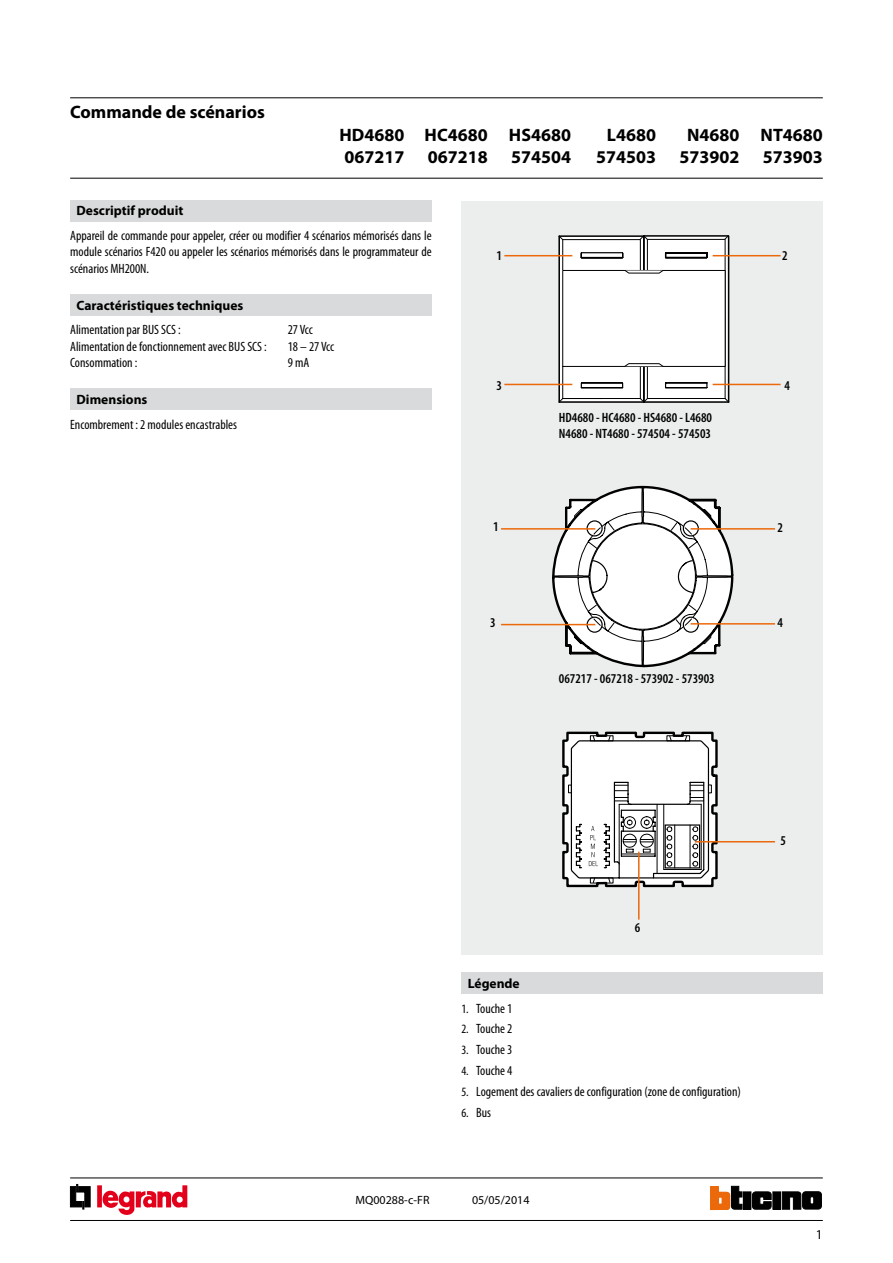
<style>
.page{position:relative;width:893px;height:1263px;background:#fff}
.page>*{position:absolute;margin:0;border:0;box-sizing:border-box;transform-origin:0 0}
.t1{font:700 18px/21.9px "Myriad Pro";color:#000}
.t2{font:condensed 13.5px/16.5px "Myriad Pro";color:#000;text-align:justify}
.t3{font:600 condensed 13.5px/16.2px "Myriad Pro";color:#000}
.t4{font:700 13.5px "Myriad Pro";color:#000}
.t5{font:13.5px "Myriad Pro";color:#000}
.t6{font:12px "Myriad Pro";color:#000}
.s1{font-size:12.75px}
</style>
<div class="page">
<hr style="left:70px;top:97px;width:753px;height:1px;background:#000">
<hr style="left:70px;top:178px;width:753px;height:1px;background:#000">
<hr style="left:70px;top:1220px;width:753px;height:1px;background:#000">
<hr style="left:70px;top:1177px;width:753px;height:1px;background:#000">
<div style="left:97px;top:1185px;width:5px;height:22px;background:#e2001a"></div>
<svg style="left:102px;top:1185px;width:85px;height:30px"></svg>
<svg style="left:70px;top:1184px;width:21px;height:25px"></svg>
<div style="left:743px;top:1192px;width:8px;height:17px;background:#000"></div>
<div style="left:773px;top:1192px;width:7px;height:17px;background:#000"></div>
<svg style="left:782px;top:1192px;width:39px;height:17px"></svg>
<svg style="left:710px;top:1186px;width:32px;height:24px"></svg>
<svg style="left:752px;top:1192px;width:19px;height:17px"></svg>
<div style="left:461px;top:201px;width:362px;height:754px;background:#eceded"></div>
<div style="left:559px;top:236px;width:169px;height:166px;background:#fff"></div>
<hr style="left:648px;top:239px;width:77px;height:1px;background:#000">
<hr style="left:644px;top:235px;width:84px;height:2px;background:#000">
<hr style="left:725px;top:319px;width:1px;height:79px;background:#000">
<hr style="left:648px;top:398px;width:77px;height:1px;background:#000">
<hr style="left:647px;top:319px;width:1px;height:79px;background:#000">
<hr style="left:647px;top:240px;width:1px;height:79px;background:#000">
<hr style="left:725px;top:240px;width:1px;height:79px;background:#000">
<hr style="left:728px;top:236px;width:1px;height:166px;background:#000">
<hr style="left:644px;top:401px;width:85px;height:2px;background:#000">
<hr style="left:563px;top:239px;width:77px;height:1px;background:#000">
<svg style="left:639px;top:235px;width:9px;height:5px"></svg>
<hr style="left:559px;top:235px;width:84px;height:2px;background:#000">
<hr style="left:640px;top:319px;width:1px;height:79px;background:#000">
<hr style="left:563px;top:398px;width:77px;height:1px;background:#000">
<hr style="left:562px;top:319px;width:1px;height:79px;background:#000">
<hr style="left:562px;top:240px;width:1px;height:79px;background:#000">
<hr style="left:640px;top:240px;width:1px;height:79px;background:#000">
<hr style="left:643px;top:236px;width:2px;height:166px;background:#000">
<svg style="left:640px;top:398px;width:8px;height:5px"></svg>
<hr style="left:559px;top:401px;width:85px;height:2px;background:#000">
<svg style="left:558px;top:398px;width:5px;height:5px"></svg>
<hr style="left:558px;top:236px;width:2px;height:166px;background:#000">
<svg style="left:580px;top:251px;width:128px;height:138px"></svg>
<hr style="left:713px;top:255px;width:68px;height:1px;background:#eb690b">
<hr style="left:713px;top:384px;width:68px;height:1px;background:#eb690b">
<hr style="left:504px;top:255px;width:68px;height:1px;background:#eb690b">
<hr style="left:504px;top:384px;width:68px;height:1px;background:#eb690b">
<svg style="left:551px;top:485px;width:183px;height:183px"></svg>
<svg style="left:562px;top:731px;width:157px;height:157px;background:#d0d0d0"></svg>
<hr style="left:691px;top:528px;width:84px;height:2px;background:#eb690b">
<hr style="left:691px;top:623px;width:84px;height:2px;background:#eb690b">
<hr style="left:501px;top:528px;width:94px;height:2px;background:#eb690b">
<hr style="left:501px;top:624px;width:94px;height:1px;background:#eb690b">
<hr style="left:695px;top:841px;width:80px;height:1px;background:#eb690b">
<hr style="left:638px;top:852px;width:1px;height:67px;background:#eb690b">
<div style="left:70px;top:200px;width:362px;height:21px;background:#d9dadb"></div>
<div style="left:70px;top:295px;width:362px;height:21px;background:#d9dadb"></div>
<div style="left:70px;top:389px;width:362px;height:21px;background:#d9dadb"></div>
<div style="left:461px;top:973px;width:362px;height:21px;background:#d9dadb"></div>
<h1 class="t1" style="left:70px;top:100px;width:196px">Commande de scénarios</h1>
<h1 class="t1" style="left:339px;top:123px;width:66px">HD4680<br>067217</h1>
<h1 class="t1" style="left:425px;top:123px;width:65px">HC4680<br>067218</h1>
<h1 class="t1" style="left:509px;top:123px;width:64px">HS4680<br>574504</h1>
<h1 class="t1" style="left:596px;top:123px;width:61px;text-align:center">L4680<br>574503</h1>
<h1 class="t1" style="left:679px;top:123px;width:61px;text-align:center">N4680<br>573902</h1>
<h1 class="t1" style="left:761px;top:123px;width:64px">NT4680<br>573903</h1>
<p class="t4" style="left:77px;top:202px;width:108px">Descriptif produit</p>
<p class="t2" style="left:70px;top:227px;width:363px">Appareil de commande pour appeler, créer ou modifier 4 scénarios mémorisés dans le module scénarios F420 ou appeler les scénarios mémorisés dans le programmateur de scénarios MH200N.</p>
<p class="t4" style="left:77px;top:296px;width:168px">Caractéristiques techniques</p>
<p class="t2" style="left:70px;top:322px;width:112px">Alimentation par BUS SCS :</p>
<p class="t2" style="left:288px;top:322px;width:27px">27 Vcc</p>
<p class="t2" style="left:70px;top:338px;width:198px">Alimentation de fonctionnement avec BUS SCS :</p>
<p class="t2" style="left:288px;top:338px;width:48px">18 – 27 Vcc</p>
<p class="t2" style="left:70px;top:355px;width:69px">Consommation :</p>
<p class="t2" style="left:288px;top:355px;width:23px">9 mA</p>
<p class="t4" style="left:77px;top:391px;width:72px">Dimensions</p>
<p class="t2" style="left:70px;top:416px;width:168px">Encombrement : 2 modules encastrables</p>
<p class="t3" style="left:496px;top:247px;width:7px">1</p>
<p class="t3" style="left:782px;top:247px;width:7px">2</p>
<p class="t3" style="left:497px;top:377px;width:7px">3</p>
<p class="t3" style="left:559px;top:409px;width:155px">HD4680 - HC4680 - HS4680 - L4680<br>N4680 - NT4680 - 574504 - 574503</p>
<p class="t3" style="left:784px;top:377px;width:7px">4</p>
<p class="t3" style="left:493px;top:518px;width:7px">1</p>
<p class="t3" style="left:778px;top:520px;width:7px">2</p>
<p class="t3" style="left:490px;top:614px;width:7px">3</p>
<p class="t3" style="left:559px;top:670px;width:157px">067217 - 067218 - 573902 - 573903</p>
<p class="t3" style="left:778px;top:614px;width:7px">4</p>
<p class="t4" style="left:468px;top:975px;width:54px">Légende</p>
<p class="t3" style="left:635px;top:919px;width:7px">6</p>
<p class="t2" style="left:461px;top:1000px;width:53px"><span class="s1">1.</span> Touche 1</p>
<p class="t2" style="left:461px;top:1020px;width:53px"><span class="s1">2.</span> Touche 2</p>
<p class="t2" style="left:461px;top:1041px;width:53px"><span class="s1">3.</span> Touche 3</p>
<p class="t2" style="left:461px;top:1062px;width:53px"><span class="s1">4.</span> Touche 4</p>
<p class="t2" style="left:461px;top:1083px;width:281px"><span class="s1">5.</span> Logement des cavaliers de configuration (zone de configuration)</p>
<p class="t2" style="left:461px;top:1103px;width:31px"><span class="s1">6.</span> Bus</p>
<p class="t3" style="left:781px;top:832px;width:7px">5</p>
<p class="t6" style="left:355px;top:1192px;width:76px">MQ00288-c-FR</p>
<p class="t6" style="left:472px;top:1192px;width:59px">05/05/2014</p>
<p class="t5" style="left:816px;top:1226px;width:8px">1</p>
</div>
